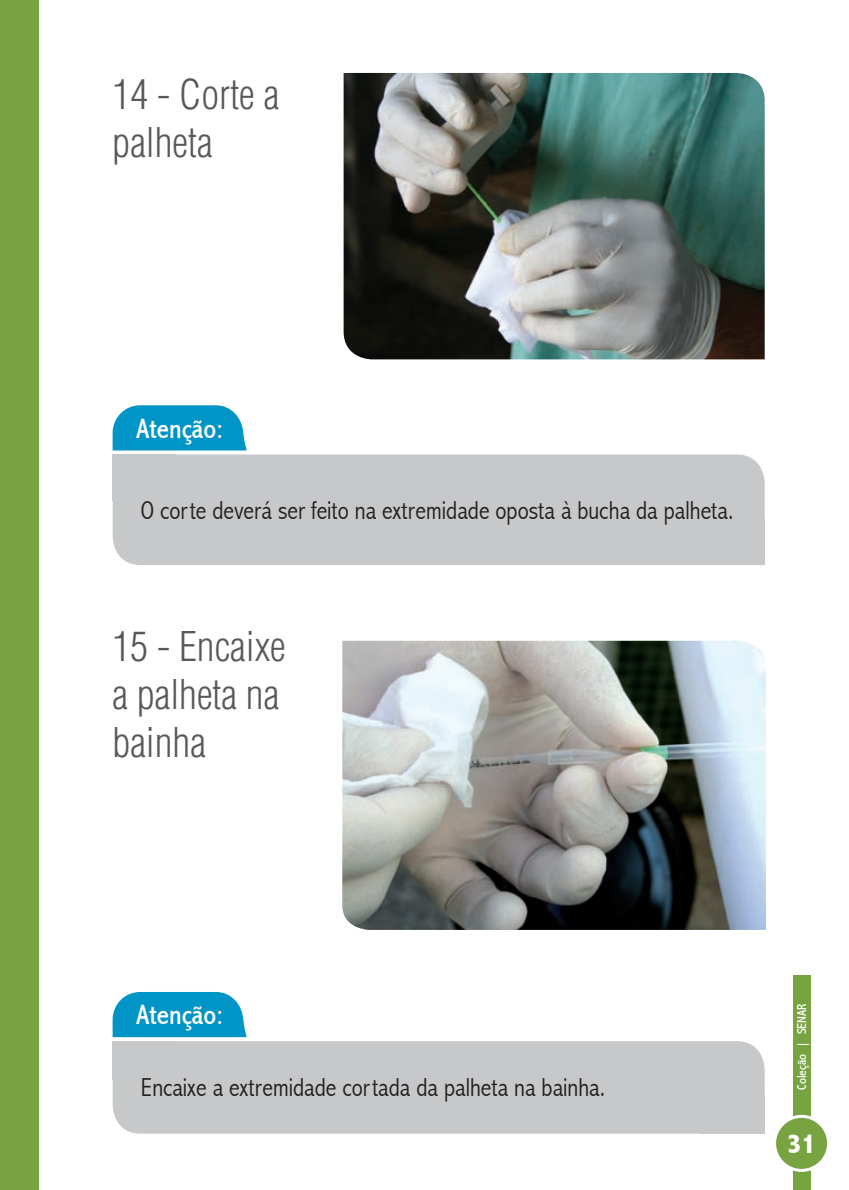
<style>
.page{position:relative;width:849px;height:1190px;background:#fff}
.page>*{position:absolute;margin:0;border:0;box-sizing:border-box;transform-origin:0 0}
.t1{font:300 condensed 40px/48px "Helvetica LT Std";color:#57585a}
.t2{font:condensed 28px "Abadi";color:#fff}
.t3{font:800 condensed 28px "Abadi";color:#fff}
.t4{font:300 condensed 26px "Abadi";color:#231f20}
.t5{font:condensed 13px "Abadi";color:#fff}
</style>
<div class="page">
<div style="left:793px;top:974px;width:17px;height:215px;background:#78a341"></div>
<div style="left:774px;top:1116px;width:54px;height:54px;background:#78a341;border-radius:50%"></div>
<div style="left:773px;top:1114px;width:57px;height:57px;border:3px solid #fff;border-radius:50%"></div>
<div style="left:0;top:0;width:39px;height:1189px;background:#78a341"></div>
<img style="left:344px;top:73px;width:421px;height:286px">
<svg style="left:113px;top:405px;width:134px;height:45px;background:#159dca"></svg>
<div style="left:113px;top:454px;width:652px;height:111px;background:#c7c8ca;border-radius:28px"></div>
<div style="left:113px;top:454px;width:63px;height:46px;background:#c7c8ca"></div>
<div style="left:701px;top:519px;width:64px;height:46px;background:#c7c8ca"></div>
<img style="left:342px;top:640px;width:424px;height:289px">
<svg style="left:113px;top:992px;width:134px;height:45px;background:#139dca"></svg>
<div style="left:113px;top:1041px;width:652px;height:92px;background:#c7c8ca;border-radius:28px"></div>
<div style="left:113px;top:1041px;width:63px;height:38px;background:#c7c8ca"></div>
<div style="left:701px;top:1094px;width:64px;height:39px;background:#c7c8ca"></div>
<h1 class="t1" style="left:113px;top:70px;width:168px">14 - Corte a palheta</h1>
<p class="t2" style="left:136px;top:412px;width:88px">Atenção:</p>
<p class="t4" style="left:141px;top:495px;width:594px">O corte deverá ser feito na extremidade oposta à bucha da palheta.</p>
<h1 class="t1" style="left:113px;top:622px;width:175px">15 - Encaixe a palheta na bainha</h1>
<p class="t2" style="left:136px;top:998px;width:88px">Atenção:</p>
<p class="t4" style="left:141px;top:1072px;width:466px">Encaixe a extremidade cortada da palheta na bainha.</p>
<p class="t5" style="left:794px;top:1089px;width:88px;rotate:-90deg">Coleção | SENAR</p>
<p class="t3" style="left:787px;top:1127px;width:30px">31</p>
</div>
